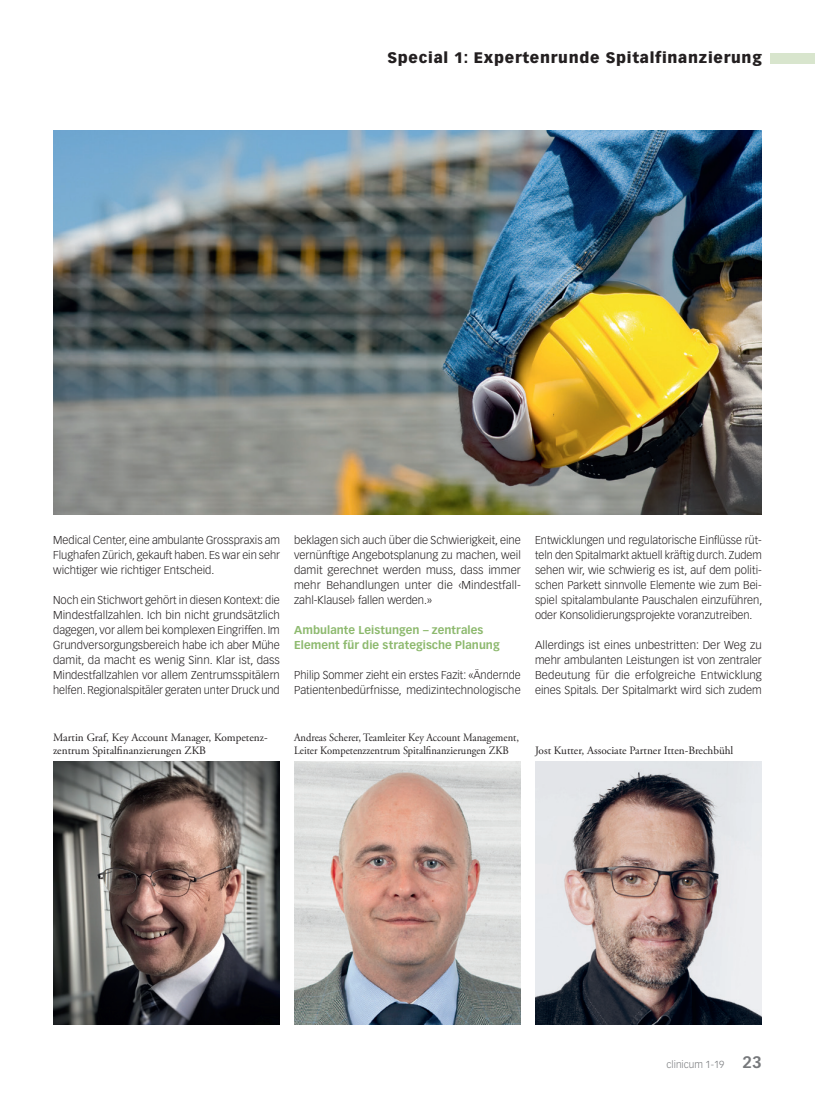
<style>
.page{position:relative;width:815px;height:1099px;background:#fff}
.page>*{position:absolute;margin:0;border:0;box-sizing:border-box;transform-origin:0 0}
.t1{font:900 15px "Vectora LT Std";letter-spacing:.05em;color:#231f20}
.Lauftext{font:300 11.25px/15px "Vectora LT Std";color:#231f20;text-align:justify}
.Legende{font:11.25px/13.5px "Adobe Garamond Pro";color:#231f20}
.Legende-2{font:11.25px/13.5px "Adobe Garamond Pro";color:#231f20;scale:.93 1}
.ZT_Special{font:700 11.25px/15px "Vectora LT Std";letter-spacing:.005em;color:#8db96e}
.t2{font:300 10px "Vectora LT Std";color:#76787b}
.s1{font-weight:700;font-size:16.25px}
</style>
<div class="page">
<div style="left:770px;top:53px;width:45px;height:10px;background:#d8e5cd"></div>
<img style="left:53px;top:761px;width:227px;height:263px">
<img style="left:53px;top:130px;width:709px;height:384px">
<img style="left:294px;top:761px;width:227px;height:263px">
<img style="left:535px;top:761px;width:227px;height:263px">
<h1 class="t1" style="left:387px;top:49px;width:376px">Special 1: Expertenrunde Spitalfinanzierung</h1>
<p class="Lauftext" style="left:53px;top:533px;width:228px">Medical Center, eine ambulante Grosspraxis am Flughafen Zürich, gekauft haben. Es war ein sehr wichtiger wie richtiger Entscheid.</p>
<p class="Lauftext" style="left:53px;top:593px;width:228px">Noch ein Stichwort gehört in diesen Kontext: die Mindestfallzahlen. Ich bin nicht grundsätzlich dagegen, vor allem bei komplexen Eingriffen. Im Grundversorgungsbereich habe ich aber Mühe damit, da macht es wenig Sinn. Klar ist, dass Mindestfallzahlen vor allem Zentrumsspitälern helfen. Regionalspitäler geraten unter Druck und</p>
<p class="Legende" style="left:53px;top:731px;width:216px">Martin Graf, Key Account Manager, Kompetenz&shy;zentrum Spitalfinanzierungen ZKB</p>
<p class="Lauftext" style="left:294px;top:533px;width:228px">beklagen sich auch über die Schwierigkeit, eine vernünftige Angebotsplanung zu machen, weil damit gerechnet werden muss, dass immer mehr Behandlungen unter die ‹Mindestfall&shy;zahl-Klausel› fallen werden.»</p>
<p class="ZT_Special" style="left:294px;top:623px;width:207px">Ambulante Leistungen – zentrales<br>Element für die strategische Planung</p>
<p class="Lauftext" style="left:294px;top:668px;width:228px">Philip Sommer zieht ein erstes Fazit: «Ändernde<br>Patientenbedürfnisse, medizintechnologische</p>
<p class="Legende-2" style="left:294px;top:731px;width:243px">Andreas Scherer, Teamleiter Key Account Management,<br>Leiter Kompetenzzentrum Spitalfinanzierungen ZKB</p>
<p class="Lauftext" style="left:535px;top:533px;width:229px">Entwicklungen und regulatorische Einflüsse rüt&shy;teln den Spitalmarkt aktuell kräftig durch. Zudem sehen wir, wie schwierig es ist, auf dem politi&shy;schen Parkett sinnvolle Elemente wie zum Bei&shy;spiel spitalambulante Pauschalen einzuführen, oder Konsolidierungsprojekte voranzutreiben.</p>
<p class="Lauftext" style="left:535px;top:638px;width:228px">Allerdings ist eines unbestritten: Der Weg zu mehr ambulanten Leistungen ist von zentraler Bedeutung für die erfolgreiche Entwicklung eines Spitals. Der Spitalmarkt wird sich zudem</p>
<p class="Legende" style="left:535px;top:744px;width:200px">Jost Kutter, Associate Partner Itten-Brechbühl</p>
<p class="t2" style="left:667px;top:1058px;width:97px">clinicum 1-19 <span class="s1">23</span></p>
</div>
